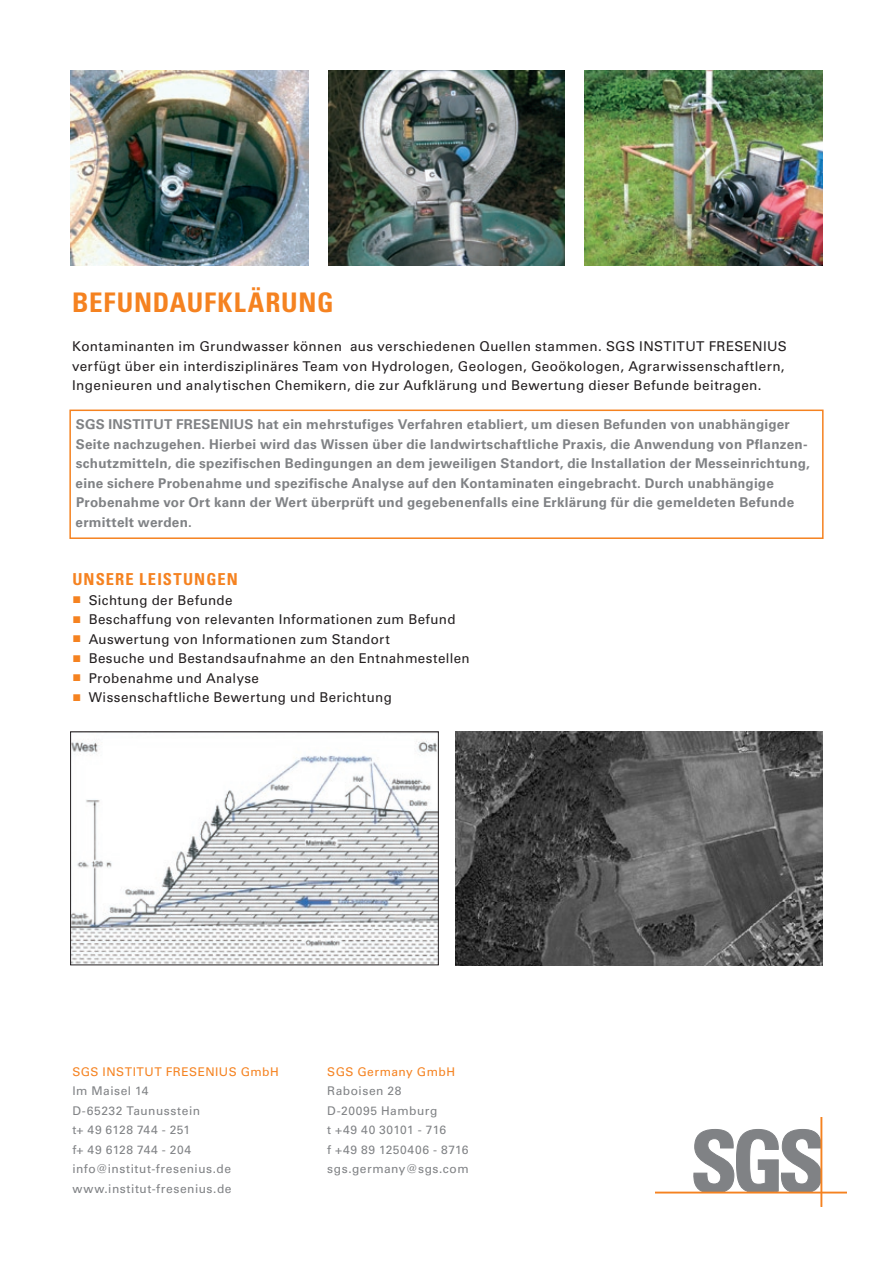
<style>
.page{position:relative;width:893px;height:1263px;background:#fff}
.page>*{position:absolute;margin:0;border:0;box-sizing:border-box;transform-origin:0 0}
.t1{font:700 condensed 27px "Univers LT Std";letter-spacing:.03em;color:#f58220}
.t2{font:700 condensed 16.5px "Univers LT Std";letter-spacing:.075em;color:#f58220}
.t3{font:13.5px/19.5px "Univers LT Std";letter-spacing:.03em;color:#231f20}
.t4{font:700 13.5px/19.5px "Univers LT Std";letter-spacing:.02em;color:#808285}
.t5{font:12px/19.5px "Univers LT Std";letter-spacing:.045em;color:#808285}
.t6{font:12px "Univers LT Std";letter-spacing:.04em;color:#f58220}
.s1{color:#f58220}
</style>
<div class="page">
<img style="left:70px;top:70px;width:238px;height:195px">
<img style="left:585px;top:70px;width:237px;height:195px">
<svg style="left:693px;top:1129px;width:128px;height:63px"></svg>
<div style="left:655px;top:1192px;width:191px;height:1px;border:1px solid #f58220"></div>
<div style="left:821px;top:1117px;width:1px;height:89px;border:1px solid #f58220"></div>
<div style="left:69px;top:410px;width:755px;height:129px;border:2px solid #f58220"></div>
<img style="left:328px;top:70px;width:237px;height:195px">
<img style="left:72px;top:733px;width:365px;height:230px">
<div style="left:70px;top:731px;width:369px;height:234px;border:1px solid #231f20"></div>
<img style="left:455px;top:731px;width:368px;height:234px">
<h1 class="t1" style="left:72px;top:286px;width:263px">BEFUNDAUFKLÄRUNG</h1>
<p class="t3" style="left:72px;top:337px;width:716px">Kontaminanten im Grundwasser können aus verschiedenen Quellen stammen. SGS INSTITUT FRESENIUS verfügt über ein interdisziplinäres Team von Hydrologen, Geologen, Geoökologen, Agrarwissenschaftlern,<br>Ingenieuren und analytischen Chemikern, die zur Aufklärung und Bewertung dieser Befunde beitragen.</p>
<p class="t4" style="left:76px;top:415px;width:736px">SGS INSTITUT FRESENIUS hat ein mehrstufiges Verfahren etabliert, um diesen Befunden von unabhängiger Seite nachzugehen. Hierbei wird das Wissen über die landwirtschaftliche Praxis, die Anwendung von Pflanzen&shy;schutzmitteln, die spezifischen Bedingungen an dem jeweiligen Standort, die Installation der Messeinrichtung, eine sichere Probenahme und spezifische Analyse auf den Kontaminaten eingebracht. Durch unabhängige Probenahme vor Ort kann der Wert überprüft und gegebenenfalls eine Erklärung für die gemeldeten Befunde ermittelt werden.</p>
<p class="t2" style="left:72px;top:569px;width:22px">UNSERE</p>
<p class="t2" style="left:139px;top:569px;width:56px">LEISTUNGEN</p>
<p class="t3" style="left:73px;top:590px;width:161px"><span class="s1">■</span> Sichtung der Befunde</p>
<p class="t3" style="left:73px;top:610px;width:384px"><span class="s1">■</span> Beschaffung von relevanten Informationen zum Befund</p>
<p class="t3" style="left:73px;top:629px;width:318px"><span class="s1">■</span> Auswertung von Informationen zum Standort</p>
<p class="t3" style="left:73px;top:649px;width:398px"><span class="s1">■</span> Besuche und Bestandsaufnahme an den Entnahmestellen</p>
<p class="t3" style="left:73px;top:668px;width:187px"><span class="s1">■</span> Probenahme und Analyse</p>
<p class="t3" style="left:73px;top:688px;width:320px"><span class="s1">■</span> Wissenschaftliche Bewertung und Berichtung</p>
<p class="t6" style="left:72px;top:1064px;width:208px">SGS INSTITUT FRESENIUS GmbH</p>
<p class="t5" style="left:72px;top:1081px;width:161px">Im Maisel 14<br>D-65232 Taunusstein<br>t+ 49 6128 744 - 251<br>f+ 49 6128 744 - 204 info@institut-fresenius.de www.institut-fresenius.de</p>
<p class="t6" style="left:327px;top:1064px;width:129px">SGS Germany GmbH</p>
<p class="t5" style="left:327px;top:1081px;width:143px">Raboisen 28<br>D-20095 Hamburg<br>t +49 40 30101 - 716<br>f +49 89 1250406 - 8716 sgs.germany@sgs.com</p>
</div>
